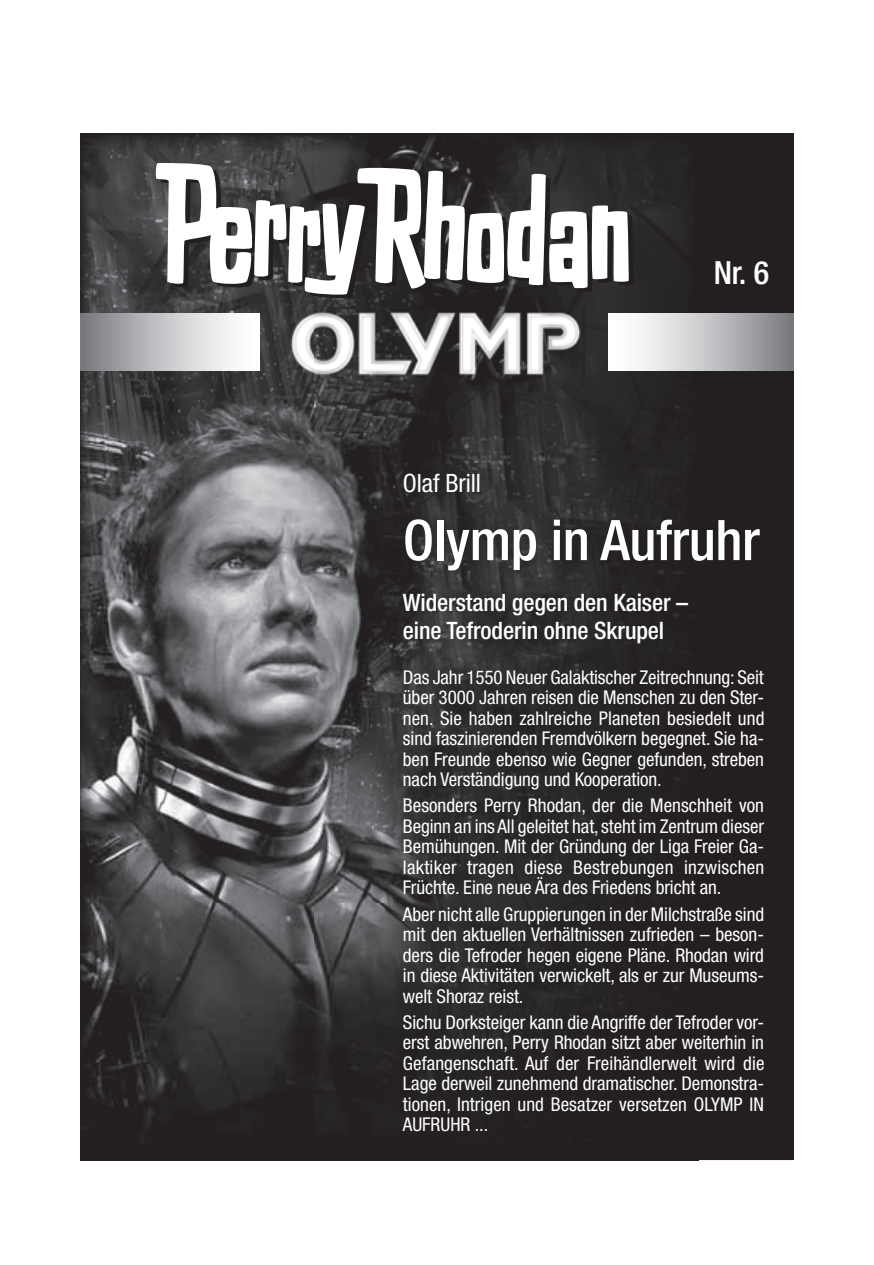
<style>
.page{position:relative;width:874px;height:1265px;background:#fff}
.page>*{position:absolute;margin:0;border:0;box-sizing:border-box;transform-origin:0 0}
.t1{font:500 condensed 56px "Helvetica Neue LT Pro";letter-spacing:-.005em;color:#fff}
.t2{font:500 condensed 32px "Helvetica Neue LT Pro";color:#fff}
.t3{font:condensed 25.2px "Helvetica Neue LT Pro";letter-spacing:-.005em;color:#fff}
.t4{font:500 condensed 24px/28.8px "Helvetica Neue LT Pro";letter-spacing:-.005em;color:#fff}
.t5{font:condensed 19px/20.6px "Helvetica Neue LT Pro";letter-spacing:-.005em;color:#fff;text-align:justify}
</style>
<div class="page">
<img style="left:80px;top:133px;width:234px;height:770px">
<img style="left:137px;top:1159px;width:235px;height:1px">
<div style="left:698px;top:441px;width:96px;height:718px;background:#231f20"></div>
<div style="left:698px;top:133px;width:96px;height:308px;background:#231f20"></div>
<img style="left:314px;top:441px;width:127px;height:197px">
<img style="left:441px;top:441px;width:257px;height:22px">
<img style="left:441px;top:580px;width:257px;height:58px">
<img style="left:314px;top:638px;width:480px;height:265px">
<img style="left:314px;top:133px;width:384px;height:308px">
<img style="left:80px;top:903px;width:618px;height:256px">
<img style="left:372px;top:1159px;width:422px;height:2px">
<img style="left:394px;top:582px;width:303px;height:72px">
<img style="left:393px;top:463px;width:376px;height:117px">
<div style="left:79px;top:313px;width:180px;height:57px;background:linear-gradient(to right,#7c7e82,#fff)"></div>
<div style="left:608px;top:313px;width:186px;height:57px;background:linear-gradient(to right,#fff,#7f8185)"></div>
<img style="left:287px;top:308px;width:296px;height:71px">
<svg style="left:159px;top:166px;width:474px;height:133px;background:#2f2d2e"></svg>
<svg style="left:155px;top:163px;width:473px;height:133px"></svg>
<h2 class="t2" style="left:713px;top:253px;width:57px">Nr. 6</h2>
<h3 class="t3" style="left:403px;top:468px;width:79px">Olaf Brill</h3>
<h1 class="t1" style="left:403px;top:507px;width:358px">Olymp in Aufruhr</h1>
<p class="t4" style="left:403px;top:587px;width:286px">Widerstand gegen den Kaiser – eine Tefroderin ohne Skrupel</p>
<p class="t5" style="left:403px;top:666px;width:363px">Das Jahr 1550 Neuer Galaktischer Zeitrechnung: Seit über 3000 Jahren reisen die Menschen zu den Ster&shy;nen. Sie haben zahlreiche Planeten besiedelt und sind faszinierenden Fremdvölkern begegnet. Sie ha&shy;ben Freunde ebenso wie Gegner gefunden, streben nach Verständigung und Kooperation.</p>
<p class="t5" style="left:403px;top:795px;width:363px">Besonders Perry Rhodan, der die Menschheit von Beginn an ins All geleitet hat, steht im Zentrum dieser Bemühungen. Mit der Gründung der Liga Freier Ga&shy;laktiker tragen diese Bestrebungen inzwischen Früchte. Eine neue Ära des Friedens bricht an.</p>
<p class="t5" style="left:403px;top:903px;width:362px">Aber nicht alle Gruppierungen in der Milchstraße sind mit den aktuellen Verhältnissen zufrieden – beson&shy;ders die Tefroder hegen eigene Pläne. Rhodan wird in diese Aktivitäten verwickelt, als er zur Museums&shy;welt Shoraz reist.</p>
<p class="t5" style="left:403px;top:1011px;width:363px">Sichu Dorksteiger kann die Angriffe der Tefroder vor&shy;erst abwehren, Perry Rhodan sitzt aber weiterhin in Gefangenschaft. Auf der Freihändlerwelt wird die Lage derweil zunehmend dramatischer. Demonstra&shy;tionen, Intrigen und Besatzer versetzen OLYMP IN AUFRUHR ...</p>
</div>
